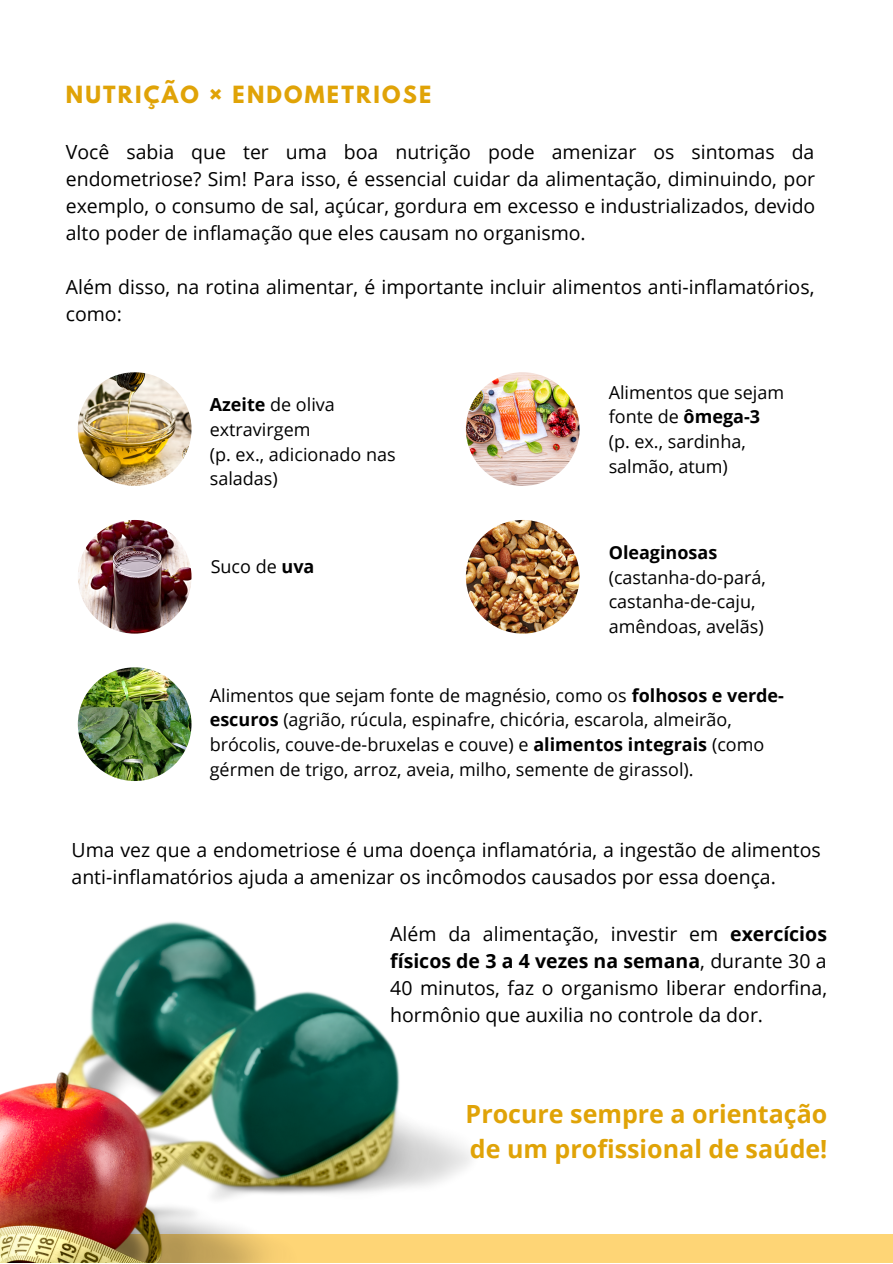
<style>
.page{position:relative;width:893px;height:1264px;background:#fff}
.page>*{position:absolute;margin:0;border:0;box-sizing:border-box;transform-origin:0 0}
.t1{font:700 25.05px/34.8px "Open Sans";color:#e0a307}
.t2{font:700 21px "League Spartan";letter-spacing:.105em;color:#e0a307}
.t3{font:19.5px/27px "Open Sans";color:#000;text-align:justify}
.t4{font:18px/24.8px "Open Sans";color:#000}
.t5{font:700 18px "Open Sans";color:#000}
.s1{font-weight:700}
</style>
<div class="page">
<div style="left:0;top:1234px;width:892px;height:28px;background:#fed576"></div>
<img style="left:78px;top:372px;width:113px;height:114px;border-radius:50%">
<img style="left:78px;top:520px;width:113px;height:113px;border-radius:50%">
<img style="left:466px;top:372px;width:113px;height:114px;border-radius:50%">
<img style="left:466px;top:520px;width:113px;height:113px;border-radius:50%">
<img style="left:78px;top:667px;width:113px;height:114px;border-radius:50%">
<img style="left:0;top:921px;width:471px;height:341px">
<p class="t2" style="left:66px;top:84px;width:367px">NUTRIÇÃO × ENDOMETRIOSE</p>
<p class="t3" style="left:66px;top:138px;width:751px">Você sabia que ter uma boa nutrição pode amenizar os sintomas da endometriose? Sim! Para isso, é essencial cuidar da alimentação, diminuindo, por exemplo, o consumo de sal, açúcar, gordura em excesso e industrializados, devido alto poder de inflamação que eles causam no organismo.</p>
<p class="t3" style="left:66px;top:273px;width:750px">Além disso, na rotina alimentar, é importante incluir alimentos anti-inflamatórios, como:</p>
<p class="t4" style="left:210px;top:392px;width:187px"><span class="s1">Azeite</span> de oliva extravirgem<br>(p. ex., adicionado nas saladas)</p>
<p class="t4" style="left:211px;top:553px;width:105px">Suco de <span class="s1">uva</span></p>
<p class="t4" style="left:608px;top:379px;width:177px">Alimentos que sejam fonte de <span class="s1">ômega-3 </span>(p. ex., sardinha, salmão, atum)</p>
<p class="t5" style="left:608px;top:539px;width:110px">Oleaginosas</p>
<p class="t4" style="left:608px;top:564px;width:159px">(castanha-do-pará, castanha-de-caju, amêndoas, avelãs)</p>
<p class="t4" style="left:210px;top:682px;width:575px">Alimentos que sejam fonte de magnésio, como os <span class="s1">folhosos e verde&shy;escuros</span> (agrião, rúcula, espinafre, chicória, escarola, almeirão, brócolis, couve-de-bruxelas e couve) e <span class="s1">alimentos integrais</span> (como gérmen de trigo, arroz, aveia, milho, semente de girassol).</p>
<p class="t3" style="left:71px;top:836px;width:750px">Uma vez que a endometriose é uma doença inflamatória, a ingestão de alimentos anti-inflamatórios ajuda a amenizar os incômodos causados por essa doença.</p>
<p class="t3" style="left:390px;top:919px;width:438px">Além da alimentação, investir em <span class="s1">exercícios físicos de 3 a 4 vezes na semana</span>, durante 30 a 40 minutos, faz o organismo liberar endorfina, hormônio que auxilia no controle da dor.</p>
<p class="t1" style="left:465px;top:1095px;width:363px">Procure sempre a orientação de um profissional de saúde!</p>
</div>
